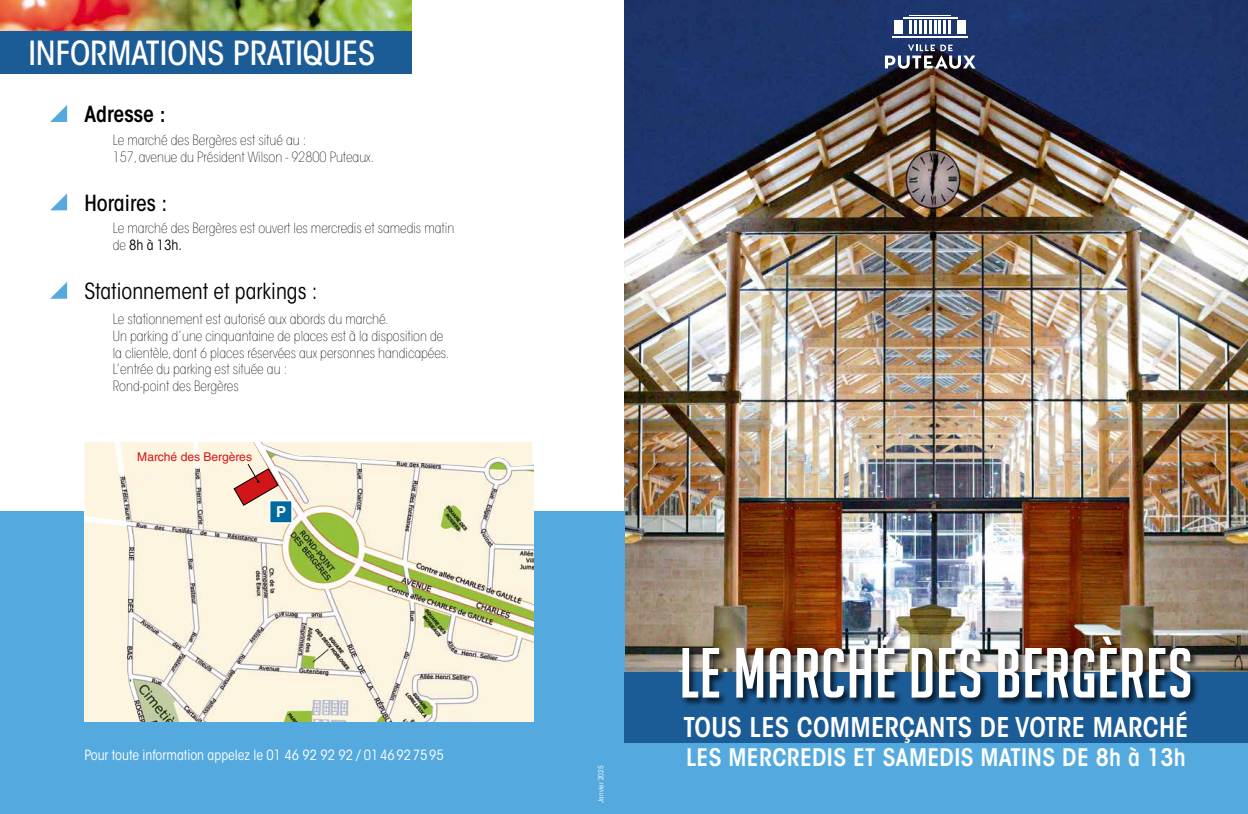
<style>
.page{position:relative;width:1248px;height:814px;background:#fff}
.page>*{position:absolute;margin:0;border:0;box-sizing:border-box;transform-origin:0 0}
.t1{font:69px "Big Noodle Titling";letter-spacing:.01em;color:#fff}
.t2{font:500 condensed 33px "ITC Avant Garde Std";color:#fff}
.t3{font:600 condensed 27px "ITC Avant Garde Std";letter-spacing:.01em;color:#fff}
.t4{font:600 condensed 24px "ITC Avant Garde Std";letter-spacing:.015em;color:#fff}
.t5{font:condensed 22px "ITC Avant Garde Std";color:#000}
.t6{font:500 condensed 22px "ITC Avant Garde Std";color:#000}
.t7{font:600 condensed 22px "ITC Avant Garde Std";color:#000}
.t8{font:700 15.1px "Helvetica LT Std";color:#fff}
.t9{font:200 condensed 14px/16.8px "ITC Avant Garde Std";color:#000}
.t10{font:condensed 14px "ITC Avant Garde Std";color:#fff}
.t11{font:12.1px "Helvetica LT Std";color:#d21518}
.t12{font:condensed 7px "ITC Avant Garde Std";letter-spacing:.02em;color:#fff}
.s1{font-weight:400}
</style>
<div class="page">
<img style="left:624px;top:0;width:623px;height:672px">
<div style="left:0;top:511px;width:624px;height:303px;background:#54aadf"></div>
<div style="left:624px;top:702px;width:623px;height:112px;background:#54aadf"></div>
<div style="left:624px;top:672px;width:623px;height:71px;background:#1c5c96"></div>
<img style="left:0;top:0;width:411px;height:31px">
<svg style="left:84px;top:442px;width:448px;height:279px;background:#e9e5cd"></svg>
<div style="left:680px;top:635px;width:519px;height:72px;background:#000;opacity:.75"></div>
<div style="left:0;top:31px;width:411px;height:43px;background:#1c5c96"></div>
<svg style="left:50px;top:105px;width:17px;height:17px"></svg>
<svg style="left:50px;top:193px;width:17px;height:17px"></svg>
<svg style="left:50px;top:282px;width:17px;height:17px"></svg>
<hr style="left:902px;top:17px;width:55px;height:1px;background:#fff">
<div style="left:957px;top:21px;width:9px;height:13px;background:#fff"></div>
<div style="left:894px;top:21px;width:8px;height:13px;background:#fff"></div>
<hr style="left:892px;top:36px;width:76px;height:2px;background:#fff">
<hr style="left:909px;top:15px;width:41px;height:1px;background:#fff">
<svg style="left:909px;top:21px;width:41px;height:13px"></svg>
<svg style="left:884px;top:45px;width:91px;height:24px"></svg>
<h2 class="t2" style="left:28px;top:33px;width:348px">INFORMATIONS PRATIQUES</h2>
<h3 class="t7" style="left:84px;top:100px;width:83px">Adresse :</h3>
<p class="t9" style="left:113px;top:132px;width:263px">Le marché des Bergères est situé au :<br>157, avenue du Président Wilson - 92800 Puteaux.</p>
<h3 class="t6" style="left:84px;top:189px;width:85px">Horaires :</h3>
<p class="t9" style="left:113px;top:220px;width:343px">Le marché des Bergères est ouvert les mercredis et samedis matin de <span class="s1">8h à 13h.</span></p>
<h3 class="t5" style="left:84px;top:278px;width:235px">Stationnement et parkings :</h3>
<p class="t9" style="left:113px;top:311px;width:338px">Le stationnement est autorisé aux abords du marché.<br>Un parking d’une cinquantaine de places est à la disposition de la clientèle, dont 6 places réservées aux personnes handicapées.<br>L’entrée du parking est située au :<br>Rond-point des Bergères</p>
<p class="t11" style="left:137px;top:450px;width:116px">Marché des Bergères</p>
<p class="t8" style="left:276px;top:503px;width:12px">P</p>
<p class="t10" style="left:84px;top:746px;width:361px">Pour toute information appelez le 01 46 92 92 92 / 0146927595</p>
<p class="t12" style="left:597px;top:802px;width:39px;rotate:-90deg">Janvier 2025</p>
<h1 class="t1" style="left:679px;top:635px;width:514px">LE MARCHÉ DES BERGÈRES</h1>
<h3 class="t3" style="left:683px;top:710px;width:506px">TOUS LES COMMERÇANTS DE VOTRE MARCHÉ</h3>
<h3 class="t4" style="left:686px;top:742px;width:501px">LES MERCREDIS ET SAMEDIS MATINS DE 8h à 13h</h3>
</div>
